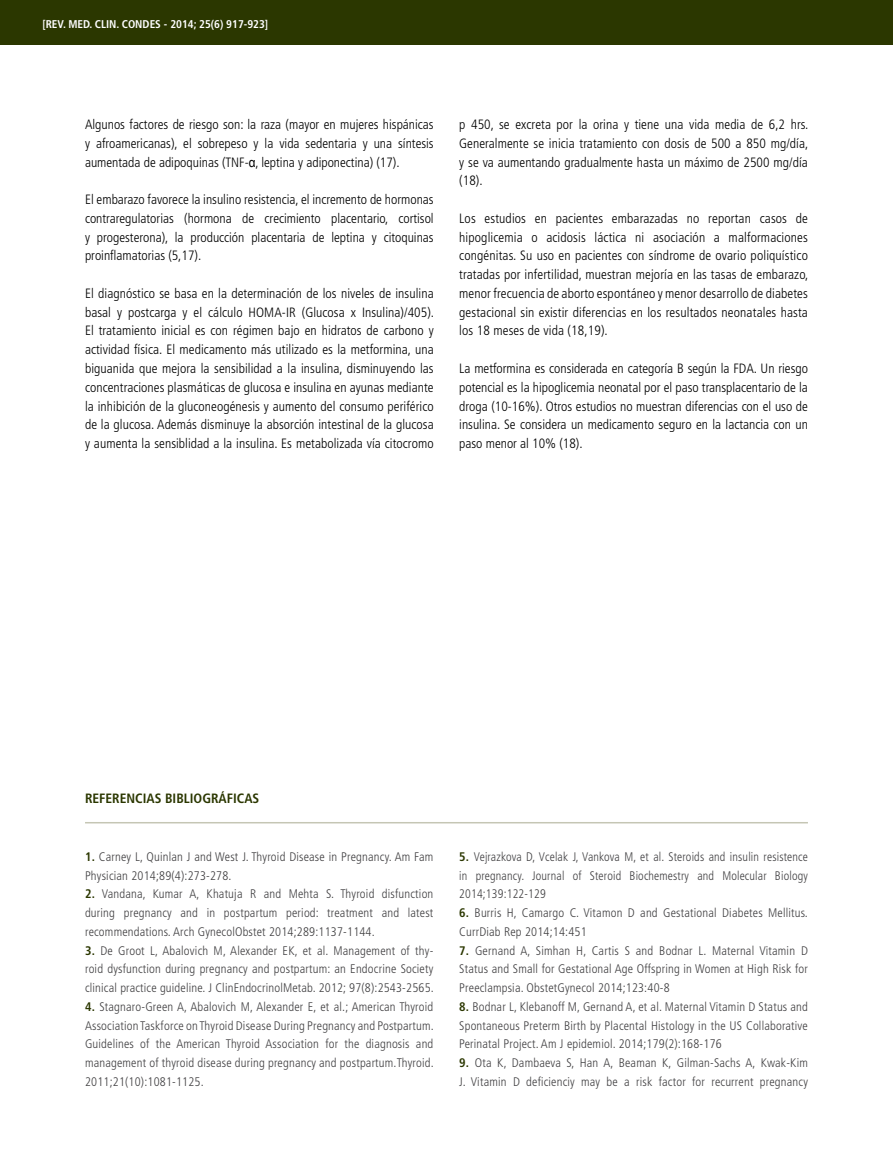
<style>
.page{position:relative;width:893px;height:1170px;background:#fff}
.page>*{position:absolute;margin:0;border:0;box-sizing:border-box;transform-origin:0 0}
.t1{font:300 condensed 13.5px/18.8px "Frutiger";color:#000;text-align:justify}
.t2{font:700 condensed 13.5px "Frutiger";color:#2b3700}
.t3{font:300 condensed 12.45px/18.8px "Frutiger";letter-spacing:.015em;color:#414042}
.t4{font:300 condensed 12.45px/18.8px "Frutiger";letter-spacing:.015em;color:#414042;text-align:justify;scale:.96 1}
.t5{font:700 condensed 11.25px "Frutiger";color:#fff}
.s1{font-family:"Arial Narrow";font-weight:400;font-stretch:normal}
.s2{font-weight:700;color:#2b3700}
</style>
<div class="page">
<hr style="left:85px;top:821px;width:723px;height:2px;background:#c5c6b4">
<div style="left:0;top:0;width:893px;height:44px;background:#2b3700"></div>
<p class="t5" style="left:42px;top:17px;width:227px">[REV. MED. CLIN. CONDES - 2014; 25(6) 917-923]</p>
<p class="t1" style="left:85px;top:115px;width:350px">Algunos factores de riesgo son: la raza (mayor en mujeres hispánicas y afroamericanas), el sobrepeso y la vida sedentaria y una síntesis aumentada de adipoquinas (TNF-<span class="s1">α</span>, leptina y adiponectina) (17).</p>
<p class="t1" style="left:85px;top:190px;width:350px">El embarazo favorece la insulino resistencia, el incremento de hormonas contraregulatorias (hormona de crecimiento placentario, cortisol y progesterona), la producción placentaria de leptina y citoquinas proinflamatorias (5,17).</p>
<p class="t1" style="left:85px;top:284px;width:351px">El diagnóstico se basa en la determinación de los niveles de insulina basal y postcarga y el cálculo HOMA-IR (Glucosa x Insulina)/405).<br>El tratamiento inicial es con régimen bajo en hidratos de carbono y actividad física. El medicamento más utilizado es la metformina, una biguanida que mejora la sensibilidad a la insulina, disminuyendo las concentraciones plasmáticas de glucosa e insulina en ayunas mediante la inhibición de la gluconeogénesis y aumento del consumo periférico de la glucosa. Además disminuye la absorción intestinal de la glucosa y aumenta la sensiblidad a la insulina. Es metabolizada vía citocromo</p>
<p class="t1" style="left:459px;top:115px;width:351px">p 450, se excreta por la orina y tiene una vida media de 6,2 hrs.<br>Generalmente se inicia tratamiento con dosis de 500 a 850 mg/día, y se va aumentando gradualmente hasta un máximo de 2500 mg/día (18).</p>
<p class="t1" style="left:459px;top:209px;width:351px">Los estudios en pacientes embarazadas no reportan casos de hipoglicemia o acidosis láctica ni asociación a malformaciones congénitas. Su uso en pacientes con síndrome de ovario poliquístico tratadas por infertilidad, muestran mejoría en las tasas de embarazo, menor frecuencia de aborto espontáneo y menor desarrollo de diabetes gestacional sin existir diferencias en los resultados neonatales hasta los 18 meses de vida (18,19).</p>
<p class="t1" style="left:459px;top:359px;width:350px">La metformina es considerada en categoría B según la FDA. Un riesgo potencial es la hipoglicemia neonatal por el paso transplacentario de la droga (10-16%). Otros estudios no muestran diferencias con el uso de insulina. Se considera un medicamento seguro en la lactancia con un paso menor al 10% (18).</p>
<p class="t2" style="left:85px;top:790px;width:160px">REFERENCIAS BIBLIOGRÁFICAS</p>
<p class="t3" style="left:85px;top:847px;width:350px"><span class="s2">1.</span> Carney L, Quinlan J and West J. Thyroid Disease in Pregnancy. Am Fam<br>Physician 2014;89(4):273-278.</p>
<p class="t3" style="left:85px;top:884px;width:350px;text-align:justify"><span class="s2">2.</span> Vandana, Kumar A, Khatuja R and Mehta S. Thyroid disfunction during pregnancy and in postpartum period: treatment and latest recommendations. Arch GynecolObstet 2014;289:1137-1144.</p>
<p class="t3" style="left:85px;top:940px;width:350px"><span class="s2">3.</span> De Groot L, Abalovich M, Alexander EK, et al. Management of thy&shy;roid dysfunction during pregnancy and postpartum: an Endocrine Society clinical practice guideline. J ClinEndocrinolMetab. 2012; 97(8):2543-2565.</p>
<p class="t3" style="left:85px;top:997px;width:350px;text-align:justify"><span class="s2">4.</span> Stagnaro-Green A, Abalovich M, Alexander E, et al.; American Thyroid Association Taskforce on Thyroid Disease During Pregnancy and Postpartum.<br>Guidelines of the American Thyroid Association for the diagnosis and management of thyroid disease during pregnancy and postpartum.Thyroid.<br>2011;21(10):1081-1125.</p>
<p class="t4" style="left:459px;top:847px;width:365px"><span class="s2">5.</span> Vejrazkova D, Vcelak J, Vankova M, et al. Steroids and insulin resistence in pregnancy. Journal of Steroid Biochemestry and Molecular Biology 2014;139:122-129</p>
<p class="t3" style="left:459px;top:903px;width:350px"><span class="s2">6.</span> Burris H, Camargo C. Vitamon D and Gestational Diabetes Mellitus.<br>CurrDiab Rep 2014;14:451</p>
<p class="t3" style="left:459px;top:940px;width:350px;text-align:justify"><span class="s2">7.</span> Gernand A, Simhan H, Cartis S and Bodnar L. Maternal Vitamin D Status and Small for Gestational Age Offspring in Women at High Risk for Preeclampsia. ObstetGynecol 2014;123:40-8</p>
<p class="t3" style="left:459px;top:997px;width:350px;text-align:justify"><span class="s2">8.</span> Bodnar L, Klebanoff M, Gernand A, et al. Maternal Vitamin D Status and Spontaneous Preterm Birth by Placental Histology in the US Collaborative Perinatal Project. Am J epidemiol. 2014;179(2):168-176</p>
<p class="t3" style="left:459px;top:1053px;width:350px"><span class="s2">9.</span> Ota K, Dambaeva S, Han A, Beaman K, Gilman-Sachs A, Kwak-Kim<br>J. Vitamin D deficienciy may be a risk factor for recurrent pregnancy</p>
</div>
